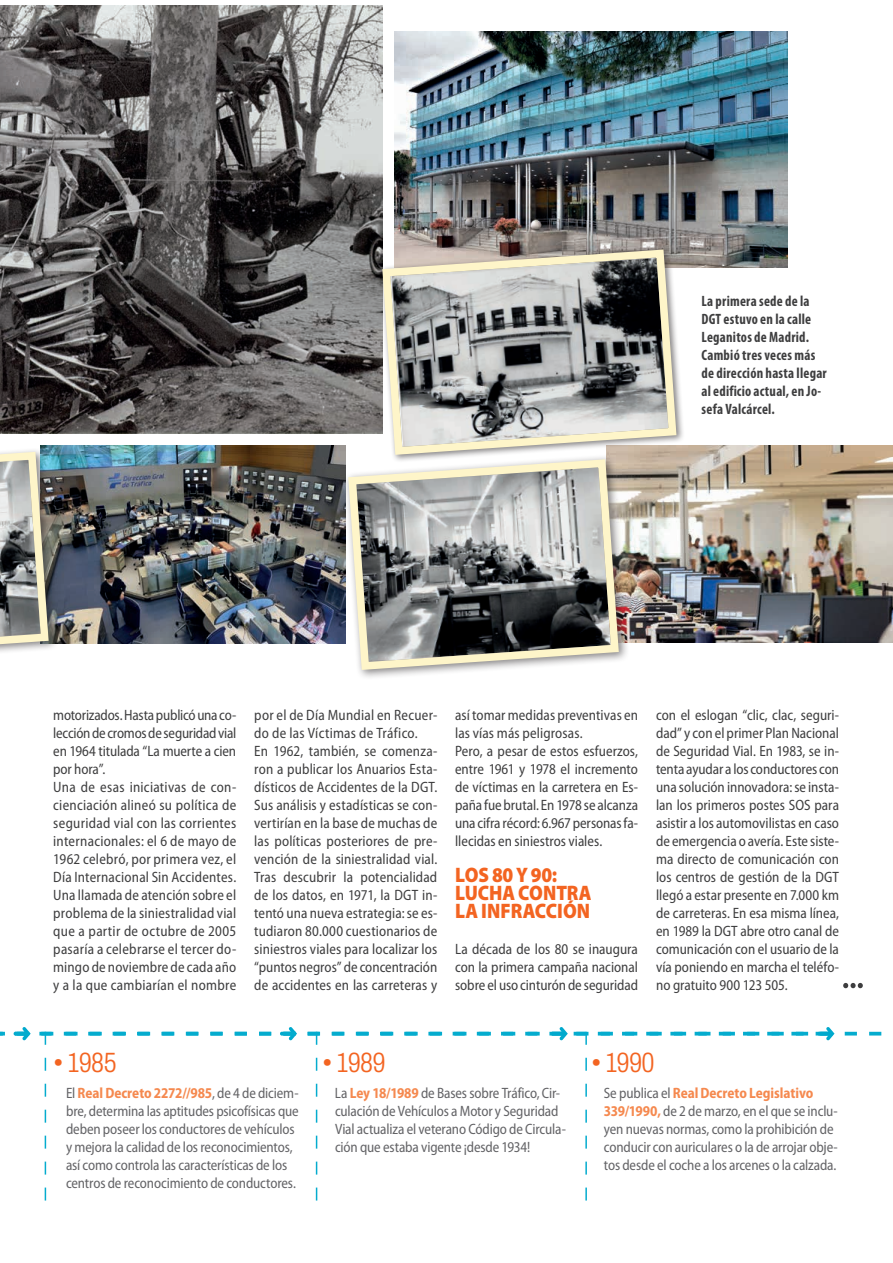
<style>
.page{position:relative;width:893px;height:1263px;background:#fff}
.page>*{position:absolute;margin:0;border:0;box-sizing:border-box;transform-origin:0 0}
.t1{font:300 27.9px "Archivo Condensed";color:#f36421}
.Parrafo_con_BOLO{font:900 21px "Myriad Pro";letter-spacing:-.005em;color:#f36421;scale:.9 1}
.Parrafo_con_BOLO-2{font:semi-condensed 15px/18px "Myriad Pro";color:#3e3e3f;text-align:justify;scale:.95 1}
.Parrafo_con_BOLO-3{font:semi-condensed 15px/18px "Myriad Pro";letter-spacing:-.01em;color:#636366;scale:.95 1}
.Parrafo_con_BOLO-4{font:700 condensed 15px/18px "Myriad Pro";letter-spacing:.015em;color:#3e3e3f;scale:.95 1}
.Parrafo_con_BOLO-5{font:semi-condensed 15px/18px "Myriad Pro";letter-spacing:.02em;color:#3e3e3f;scale:.95 1}
.s1{font-weight:700;color:#f5894f}
</style>
<div class="page">
<svg style="left:843px;top:982px;width:19px;height:6px"></svg>
<img style="left:40px;top:445px;width:305px;height:198px">
<div style="left:0;top:447px;width:58px;height:223px;background:#231f20;opacity:.55"></div>
<svg style="left:0;top:448px;width:53px;height:215px;background:#a1a39c"></svg>
<img style="left:629px;top:445px;width:263px;height:197px">
<img style="left:0;top:6px;width:382px;height:428px">
<img style="left:394px;top:32px;width:393px;height:235px">
<div style="left:343px;top:454px;width:286px;height:226px;background:#231f20;opacity:.55"></div>
<svg style="left:344px;top:455px;width:278px;height:219px;background:#9a9a96"></svg>
<div style="left:379px;top:246px;width:305px;height:216px;background:#231f20;opacity:.55"></div>
<svg style="left:378px;top:245px;width:302px;height:214px;background:#a2a19d"></svg>
<svg style="left:0;top:1027px;width:882px;height:173px"></svg>
<p class="Parrafo_con_BOLO-4" style="left:701px;top:291px;width:133px">La primera sede de la<br>DGT estuvo en la calle<br>Leganitos de Madrid.<br>Cambió tres veces más de dirección hasta llegar al edificio actual, en Jo&shy;sefa Valcárcel.</p>
<p class="Parrafo_con_BOLO-2" style="left:53px;top:705px;width:194px">motorizados. Hasta publicó una co&shy;lección de cromos de seguridad vial en 1964 titulada “La muerte a cien por hora”.</p>
<p class="Parrafo_con_BOLO-2" style="left:53px;top:777px;width:194px">Una de esas iniciativas de con&shy;cienciación alineó su política de seguridad vial con las corrientes internacionales: el 6 de mayo de 1962 celebró, por primera vez, el Día Internacional Sin Accidentes.<br>Una llamada de atención sobre el problema de la siniestralidad vial que a partir de octubre de 2005 pasaría a celebrarse el tercer do&shy;mingo de noviembre de cada año y a la que cambiarían el nombre</p>
<p class="Parrafo_con_BOLO-5" style="left:254px;top:705px;width:194px">por el de Día Mundial en Recuer&shy;do de las Víctimas de Tráfico.</p>
<p class="Parrafo_con_BOLO-2" style="left:254px;top:741px;width:194px">En 1962, también, se comenza&shy;ron a publicar los Anuarios Esta&shy;dísticos de Accidentes de la DGT.<br>Sus análisis y estadísticas se con&shy;vertirían en la base de muchas de las políticas posteriores de pre&shy;vención de la siniestralidad vial.<br>Tras descubrir la potencialidad de los datos, en 1971, la DGT in&shy;tentó una nueva estrategia: se es&shy;tudiaron 80.000 cuestionarios de siniestros viales para localizar los “puntos negros” de concentración de accidentes en las carreteras y</p>
<p class="Parrafo_con_BOLO-2" style="left:455px;top:705px;width:194px">así tomar medidas preventivas en las vías más peligrosas.</p>
<p class="Parrafo_con_BOLO-2" style="left:455px;top:741px;width:194px">Pero, a pesar de estos esfuerzos, entre 1961 y 1978 el incremento de víctimas en la carretera en Es&shy;paña fue brutal. En 1978 se alcanza una cifra récord: 6.967 personas fa&shy;llecidas en siniestros viales.</p>
<p class="Parrafo_con_BOLO" style="left:455px;top:860px;width:115px">LOS 80 Y 90:</p>
<p class="Parrafo_con_BOLO" style="left:455px;top:878px;width:153px">LUCHA CONTRA</p>
<p class="Parrafo_con_BOLO" style="left:455px;top:896px;width:151px">LA INFRACCIÓN</p>
<p class="Parrafo_con_BOLO-2" style="left:455px;top:939px;width:194px">La década de los 80 se inaugura con la primera campaña nacional sobre el uso cinturón de seguridad</p>
<p class="Parrafo_con_BOLO-2" style="left:656px;top:705px;width:194px">con el eslogan “clic, clac, seguri&shy;dad” y con el primer Plan Nacional de Seguridad Vial. En 1983, se in&shy;tenta ayudar a los conductores con una solución innovadora: se insta&shy;lan los primeros postes SOS para asistir a los automovilistas en caso de emergencia o avería. Este siste&shy;ma directo de comunicación con los centros de gestión de la DGT llegó a estar presente en 7.000 km de carreteras. En esa misma línea, en 1989 la DGT abre otro canal de comunicación con el usuario de la vía poniendo en marcha el teléfo&shy;no gratuito 900 123 505.</p>
<p class="t1" style="left:53px;top:1041px;width:65px">• 1985</p>
<p class="Parrafo_con_BOLO-3" style="left:66px;top:1083px;width:246px">El <span class="s1">Real Decreto 2272//985</span>, de 4 de diciem&shy;bre, determina las aptitudes psicofísicas que deben poseer los conductores de vehículos y mejora la calidad de los reconocimientos, así como controla las características de los centros de reconocimiento de conductores.</p>
<p class="t1" style="left:322px;top:1041px;width:64px">• 1989</p>
<p class="Parrafo_con_BOLO-3" style="left:335px;top:1083px;width:244px">La <span class="s1">Ley 18/1989</span> de Bases sobre Tráfico, Cir&shy;culación de Vehículos a Motor y Seguridad Vial actualiza el veterano Código de Circula&shy;ción que estaba vigente ¡desde 1934!</p>
<p class="t1" style="left:591px;top:1041px;width:65px">• 1990</p>
<p class="Parrafo_con_BOLO-3" style="left:603px;top:1083px;width:248px">Se publica el <span class="s1">Real Decreto Legislativo 339/1990,</span> de 2 de marzo, en el que se inclu&shy;yen nuevas normas, como la prohibición de conducir con auriculares o la de arrojar obje&shy;tos desde el coche a los arcenes o la calzada.</p>
</div>
